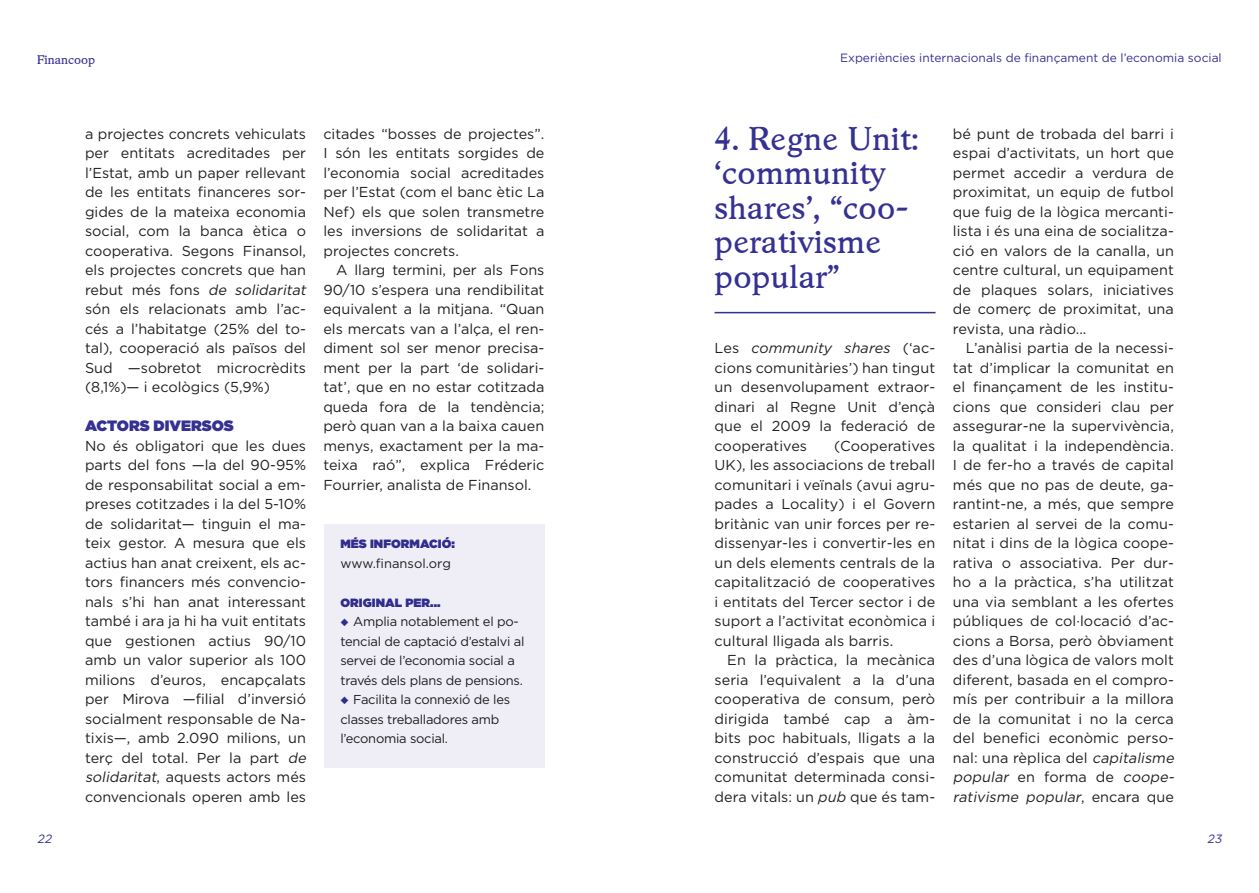
<style>
.page{position:relative;width:1259px;height:893px;background:#fff}
.page>*{position:absolute;margin:0;border:0;box-sizing:border-box;transform-origin:0 0}
.t1{font:31.5px/34.5px "Stratford";letter-spacing:.01em;color:#353193}
.t2{font:900 15px "Gotham";color:#353193}
.t3{font:14.4px/19.5px "Gotham";color:#231f20;text-align:justify}
.t4{font:12.9px/19.5px "Gotham";letter-spacing:-.02em;color:#231f20}
.t5{font:12.9px "Gotham";letter-spacing:.005em;color:#231f20}
.t6{font:12px "Gotham";color:#353193}
.t7{font:900 12px "Gotham";letter-spacing:.005em;color:#353193}
.t8{font:12px "Stratford";color:#353193}
.t9{font:italic 12px "Gotham";color:#353193}
.s1{font-style:italic}
.s2{color:#353193}
</style>
<div class="page">
<hr style="left:714px;top:312px;width:221px;height:1px;background:#353193">
<div style="left:324px;top:524px;width:220px;height:243px;background:#efeef6"></div>
<p class="t8" style="left:37px;top:52px;width:59px">Financoop</p>
<p class="t6" style="left:840px;top:50px;width:383px">Experiències internacionals de finançament de l’economia social</p>
<p class="t3" style="left:85px;top:123px;width:226px;text-align:left">a projectes concrets vehiculats per entitats acreditades per l’Estat, amb un paper rellevant de les entitats financeres sor&shy;gides de la mateixa economia social, com la banca ètica o cooperativa. Segons Finansol, els projectes concrets que han re b u t m é s fo n s <span class="s1">de solidaritat </span>són els relacionats amb l’ac&shy;cés a l’habitatge (25% del to&shy;tal), cooperació als països del<br>Sud —sobretot microcrèdits (8,1%)— i ecològics (5,9%)</p>
<p class="t2" style="left:85px;top:415px;width:150px">ACTORS DIVERSOS</p>
<p class="t3" style="left:85px;top:435px;width:226px;text-align:left">No és obligatori que les dues parts del fons —la del 90-95% de responsabilitat social a em&shy;preses cotitzades i la del 5-10% de solidaritat— tinguin el ma&shy;teix gestor. A mesura que els actius han anat creixent, els ac&shy;tors financers més convencio&shy;nals s’hi han anat interessant també i ara ja hi ha vuit entitats que gestionen actius 90/10 amb un valor superior als 100 milions d’euros, encapçalats per Mirova —filial d’inversió socialment responsable de Na&shy;tixis—, amb 2.090 milions, un terç del total. Per la part <span class="s1">de solidaritat</span>, aquests actors més convencionals operen amb les</p>
<p class="t3" style="left:323px;top:123px;width:222px">citades “bosses de projectes”.<br>I són les entitats sorgides de l’economia social acreditades per l’Estat (com el banc ètic La Nef) els que solen transmetre les inversions de solidaritat a projectes concrets.</p>
<p class="t3" style="left:323px;top:260px;width:222px;text-indent:13px">A llarg termini, per als Fons 90/10 s’espera una rendibilitat equivalent a la mitjana. “Quan els mercats van a l’alça, el ren&shy;diment sol ser menor precisa&shy;ment per la part ‘de solidari&shy;tat’, que en no estar cotitzada queda fora de la tendència; però quan van a la baixa cauen menys, exactament per la ma&shy;teixa raó”, explica Fréderic Fourrier, analista de Finansol.</p>
<p class="t7" style="left:340px;top:535px;width:116px">MÉS INFORMACIÓ:</p>
<p class="t5" style="left:340px;top:555px;width:112px">www.finansol.org</p>
<p class="t7" style="left:340px;top:594px;width:102px">ORIGINAL PER...</p>
<p class="t4" style="left:340px;top:611px;width:186px"><span class="s2">◆</span> Amplia notablement el po&shy;tencial de captació d’estalvi al servei de l’economia social a través dels plans de pensions.</p>
<p class="t4" style="left:340px;top:689px;width:171px"><span class="s2">◆</span> Facilita la connexió de les classes treballadores amb l’economia social.</p>
<h1 class="t1" style="left:714px;top:122px;width:206px">4. Regne Unit: ‘community shares’, “coo&shy;perativisme popular”</h1>
<p class="t3" style="left:714px;top:338px;width:222px">Les <span class="s1">community shares</span> (‘ac&shy;cions comunitàries’) han tingut un desenvolupament extraor&shy;dinari al Regne Unit d’ençà que el 2009 la federació de cooperatives</p>
<p class="t3" style="left:714px;top:435px;width:222px;text-indent:120px">(Cooperatives UK), les associacions de treball comunitari i veïnals (avui agru&shy;pades a Locality) i el Govern britànic van unir forces per re&shy;dissenyar-les i convertir-les en un dels elements centrals de la capitalització de cooperatives i entitats del Tercer sector i de suport a l’activitat econòmica i cultural lligada als barris.</p>
<p class="t3" style="left:714px;top:650px;width:222px;text-indent:13px">En la pràctica, la mecànica seria l’equivalent a la d’una cooperativa de consum, però dirigida també cap a àm&shy;bits poc habituals, lligats a la construcció d’espais que una comunitat determinada consi&shy;dera vitals: un <span class="s1">pub</span> que és tam-</p>
<p class="t3" style="left:953px;top:123px;width:222px">bé punt de trobada del barri i espai d’activitats, un hort que permet accedir a verdura de proximitat, un equip de futbol que fuig de la lògica mercanti&shy;lista i és una eina de socialitza&shy;ció en valors de la canalla, un centre cultural, un equipament de plaques solars, iniciatives de comerç de proximitat, una revista, una ràdio...</p>
<p class="t3" style="left:953px;top:338px;width:226px;text-align:left;text-indent:13px">L’anàlisi partia de la necessi&shy;tat d’implicar la comunitat en el finançament de les institu&shy;cions que consideri clau per assegurar-ne la supervivència, la qualitat i la independència.<br>I de fer-ho a través de capital més que no pas de deute, ga&shy;rantint-ne, a més, que sempre estarien al servei de la comu&shy;nitat i dins de la lògica coope&shy;rativa o associativa. Per dur&shy;ho a la pràctica, s’ha utilitzat una via semblant a les ofertes públiques de col·locació d’ac&shy;cions a Borsa, però òbviament des d’una lògica de valors molt diferent, basada en el compro&shy;mís per contribuir a la millora de la comunitat i no la cerca del benefici econòmic perso&shy;nal: una rèplica del <span class="s1">capitalisme popular</span> e n fo r m a d e <span class="s1">coope&shy;rativisme popular</span>, e n c a ra q u e</p>
<p class="t9" style="left:37px;top:831px;width:18px">22</p>
<p class="t9" style="left:1207px;top:831px;width:19px">23</p>
</div>
